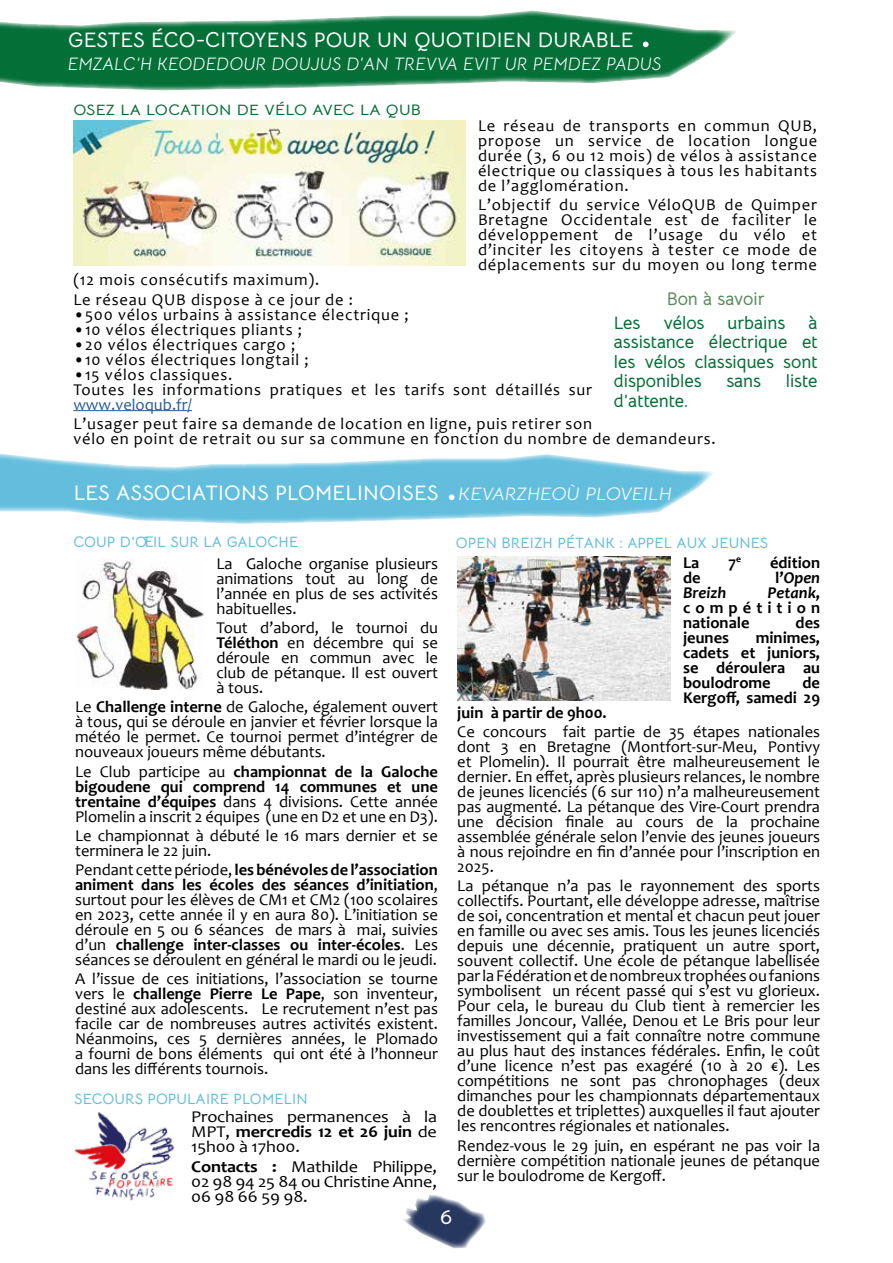
<style>
.page{position:relative;width:893px;height:1263px;background:#fff}
.page>*{position:absolute;margin:0;border:0;box-sizing:border-box;transform-origin:0 0}
.t1{font:700 54px "Bellota Text";color:#fff}
.t2{font:700 21px "Bellota Text";letter-spacing:.01em;color:#fff}
.t3{font:700 18px/19.5px "Bellota Text";color:#047038;text-align:justify}
.t4{font:italic 18px "Bellota Text";letter-spacing:.01em;color:#fff}
.t5{font:italic 18px "Bellota Text";letter-spacing:.01em;color:#fff;scale:1.1 1}
.t6{font:700 18px "Bellota Text";color:#5a8b5c}
.t7{font:16.5px/15px "Candara";color:#000;text-align:justify}
.t8{font:16.5px/15px "Candara";letter-spacing:.05em;color:#000}
.t9{font:700 16.5px/15px "Candara";color:#000;text-align:justify}
.t10{font:16.5px/15px "Candara";color:#000;text-align:justify;scale:1.1 1}
.t11{font:16.5px "Candara";color:#275b9b}
.t12{font:italic 700 16.5px "Candara";color:#000}
.t13{font:700 15px "Bellota Text";letter-spacing:.01em;color:#63bedd}
.t14{font:700 15px "Bellota Text";letter-spacing:.015em;color:#047038;scale:1.1 1}
.s1{font-style:normal}
.s2{font-weight:700}
.s3{font-style:italic}
</style>
<div class="page">
<svg style="left:403px;top:1195px;width:83px;height:53px"></svg>
<hr style="left:73px;top:410px;width:119px;height:1px;background:#275b9b">
<svg style="left:0;top:10px;width:736px;height:80px;fill:#047038"></svg>
<img style="left:73px;top:121px;width:392px;height:144px">
<svg style="left:0;top:454px;width:714px;height:70px;fill:#63bedd"></svg>
<img style="left:75px;top:561px;width:129px;height:128px">
<img style="left:457px;top:557px;width:213px;height:144px">
<img style="left:74px;top:1112px;width:101px;height:89px">
<p class="t2" style="left:68px;top:22px;width:567px">GESTES ÉCO-CITOYENS POUR UN QUOTIDIEN DURABLE</p>
<h1 class="t1" style="left:639px;top:-16px;width:15px">.</h1>
<p class="t4" style="left:68px;top:49px;width:595px">EMZALC’H KEODEDOUR DOUJUS D’AN TREVVA EVIT UR PEMDEZ PADUS</p>
<p class="t14" style="left:73px;top:97px;width:318px">OSEZ LA LOCATION DE VÉLO AVEC LA QUB</p>
<p class="t7" style="left:478px;top:118px;width:341px">Le réseau de transports en commun QUB, propose un service de location longue durée (3, 6 ou 12 mois) de vélos à assistance électrique ou classiques à tous les habitants de l’agglomération.</p>
<p class="t7" style="left:478px;top:197px;width:341px">L’objectif du service VéloQUB de Quimper Bretagne Occidentale est de faciliter le développement de l’usage du vélo et d’inciter les citoyens à tester ce mode de déplacements sur du moyen ou long terme</p>
<p class="t8" style="left:73px;top:270px;width:281px;line-height:19.2px">(12 mois consécutifs maximum).<br>Le réseau QUB dispose à ce jour de :</p>
<p class="t8" style="left:73px;top:306px;width:337px">•500 vélos urbains à assistance électrique ;</p>
<p class="t8" style="left:73px;top:321px;width:230px">•10 vélos électriques pliants ;</p>
<p class="t8" style="left:73px;top:336px;width:223px">•20 vélos électriques cargo ;</p>
<p class="t8" style="left:73px;top:351px;width:237px">•10 vélos électriques longtail ;</p>
<p class="t8" style="left:73px;top:366px;width:520px">•15 vélos classiques.<br>Toutes les informations pratiques et les tarifs sont détaillés sur</p>
<p class="t11" style="left:73px;top:394px;width:120px">www.veloqub.fr/</p>
<p class="t8" style="left:73px;top:416px;width:644px">L’usager peut faire sa demande de location en ligne, puis retirer son<br>vélo en point de retrait ou sur sa commune en fonction du nombre de demandeurs.</p>
<p class="t6" style="left:667px;top:284px;width:99px">Bon à savoir</p>
<p class="t3" style="left:614px;top:311px;width:28px">Les</p>
<p class="t3" style="left:664px;top:311px;width:42px">vélos</p>
<p class="t3" style="left:728px;top:311px;width:59px">urbains</p>
<p class="t3" style="left:614px;top:311px;width:205px;text-indent:195px">à assistance électrique et les vélos classiques sont disponibles</p>
<p class="t3" style="left:726px;top:370px;width:36px">sans</p>
<p class="t3" style="left:786px;top:370px;width:33px">liste</p>
<p class="t3" style="left:614px;top:389px;width:76px">d’attente.</p>
<p class="t2" style="left:74px;top:475px;width:366px">LES ASSOCIATIONS PLOMELINOISES</p>
<h1 class="t1" style="left:445px;top:436px;width:15px">.</h1>
<p class="t5" style="left:459px;top:479px;width:196px">KEVARZHEOÙ PLOVEILH</p>
<p class="t13" style="left:73px;top:529px;width:226px">COUP D'ŒIL SUR LA GALOCHE</p>
<p class="t13" style="left:456px;top:530px;width:314px">OPEN BREIZH PÉTANK : APPEL AUX JEUNES</p>
<p class="t9" style="left:683px;top:555px;width:18px">La</p>
<p class="t9" style="left:728px;top:555px;width:14px">7<sup>e</sup></p>
<p class="t9" style="left:770px;top:555px;width:52px">édition</p>
<p class="t9" style="left:683px;top:570px;width:19px">de</p>
<p class="t12" style="left:775px;top:567px;width:46px"><span class="s1">l’</span>Open</p>
<p class="t12" style="left:683px;top:582px;width:45px">Breizh</p>
<p class="t7" style="left:216px;top:556px;width:223px">La Galoche organise plusieurs animations tout au long de l’année en plus de ses activités habituelles.</p>
<p class="t7" style="left:216px;top:620px;width:223px">Tout d’abord, le tournoi du <span class="s2">Téléthon</span> en décembre qui se déroule en commun avec le club de pétanque. Il est ouvert à tous.</p>
<p class="t7" style="left:75px;top:699px;width:364px">Le <span class="s2">Challenge interne</span> de Galoche, également ouvert à tous, qui se déroule en janvier et février lorsque la météo le permet. Ce tournoi permet d’intégrer de nouveaux joueurs même débutants.</p>
<p class="t7" style="left:75px;top:764px;width:364px">Le Club participe au <span class="s2">championnat de la Galoche bigoudene qui comprend 14 communes et une trentaine d’équipes</span> dans 4 divisions. Cette année Plomelin a inscrit 2 équipes (une en D2 et une en D3).</p>
<p class="t7" style="left:75px;top:828px;width:364px">Le championnat à débuté le 16 mars dernier et se terminera le 22 juin.</p>
<p class="t7" style="left:75px;top:862px;width:364px">Pendant cette période, <span class="s2">les bénévoles de l’association animent dans les écoles des séances d’initiation</span>, surtout pour les élèves de CM1 et CM2 (100 scolaires en 2023, cette année il y en aura 80). L’initiation se déroule en 5 ou 6 séances de mars à mai, suivies d’un <span class="s2">challenge inter-classes ou inter-écoles</span>. Les séances se déroulent en général le mardi ou le jeudi.</p>
<p class="t7" style="left:75px;top:971px;width:364px">A l’issue de ces initiations, l’association se tourne vers le <span class="s2">challenge Pierre Le Pape</span>, son inventeur, destiné aux adolescents. Le recrutement n’est pas facile car de nombreuses autres activités existent.<br>Néanmoins, ces 5 dernières années, le Plomado a fourni de bons éléments qui ont été à l’honneur dans les différents tournois.</p>
<p class="t9" style="left:683px;top:585px;width:138px;text-indent:84px"><span class="s3">Petank</span>, compétition nationale</p>
<p class="t9" style="left:796px;top:615px;width:26px">des</p>
<p class="t9" style="left:683px;top:630px;width:47px">jeunes</p>
<p class="t9" style="left:683px;top:630px;width:138px;text-indent:73px">minimes, cadets et juniors, se déroulera au boulodrome</p>
<p class="t9" style="left:683px;top:675px;width:138px;text-align:right">de<br>Kergoff, samedi 29</p>
<p class="t9" style="left:457px;top:705px;width:151px">juin à partir de 9h00.</p>
<p class="t7" style="left:457px;top:724px;width:364px">Ce concours fait partie de 35 étapes nationales dont 3 en Bretagne (Montfort-sur-Meu, Pontivy et Plomelin). Il pourrait être malheureusement le dernier. En effet, après plusieurs relances, le nombre de jeunes licenciés (6 sur 110) n’a malheureusement pas augmenté. La pétanque des Vire-Court prendra une décision finale au cours de la prochaine assemblée générale selon l’envie des jeunes joueurs à nous rejoindre en fin d’année pour l’inscription en 2025.</p>
<p class="t7" style="left:457px;top:878px;width:364px">La pétanque n’a pas le rayonnement des sports collectifs. Pourtant, elle développe adresse, maîtrise de soi, concentration et mental et chacun peut jouer en famille ou avec ses amis. Tous les jeunes licenciés depuis une décennie, pratiquent un autre sport, souvent collectif. Une école de pétanque labellisée par la Fédération et de nombreux trophées ou fanions symbolisent un récent passé qui s’est vu glorieux.<br>Pour cela, le bureau du Club tient à remercier les familles Joncour, Vallée, Denou et Le Bris pour leur investissement qui a fait connaître notre commune au plus haut des instances fédérales. Enfin, le coût d’une licence n’est pas exagéré (10 à 20 €). Les compétitions ne sont pas chronophages (deux dimanches pour les championnats départementaux de doublettes et triplettes) auxquelles il faut ajouter les rencontres régionales et nationales.</p>
<p class="t7" style="left:457px;top:1137px;width:364px">Rendez-vous le 29 juin, en espérant ne pas voir la dernière compétition nationale jeunes de pétanque sur le boulodrome de Kergoff.</p>
<p class="t13" style="left:74px;top:1086px;width:235px">SECOURS POPULAIRE PLOMELIN</p>
<p class="t10" style="left:191px;top:1109px;width:225px">Prochaines permanences à la MPT, <span class="s2">mercredis 12 et 26 juin</span> de 15h00 à 17h00.</p>
<p class="t10" style="left:191px;top:1158px;width:225px"><span class="s2">Contacts :</span> Mathilde Philippe, 02 98 94 25 84 ou Christine Anne, 06 98 66 59 98.</p>
<p class="t2" style="left:440px;top:1199px;width:14px">6</p>
</div>
